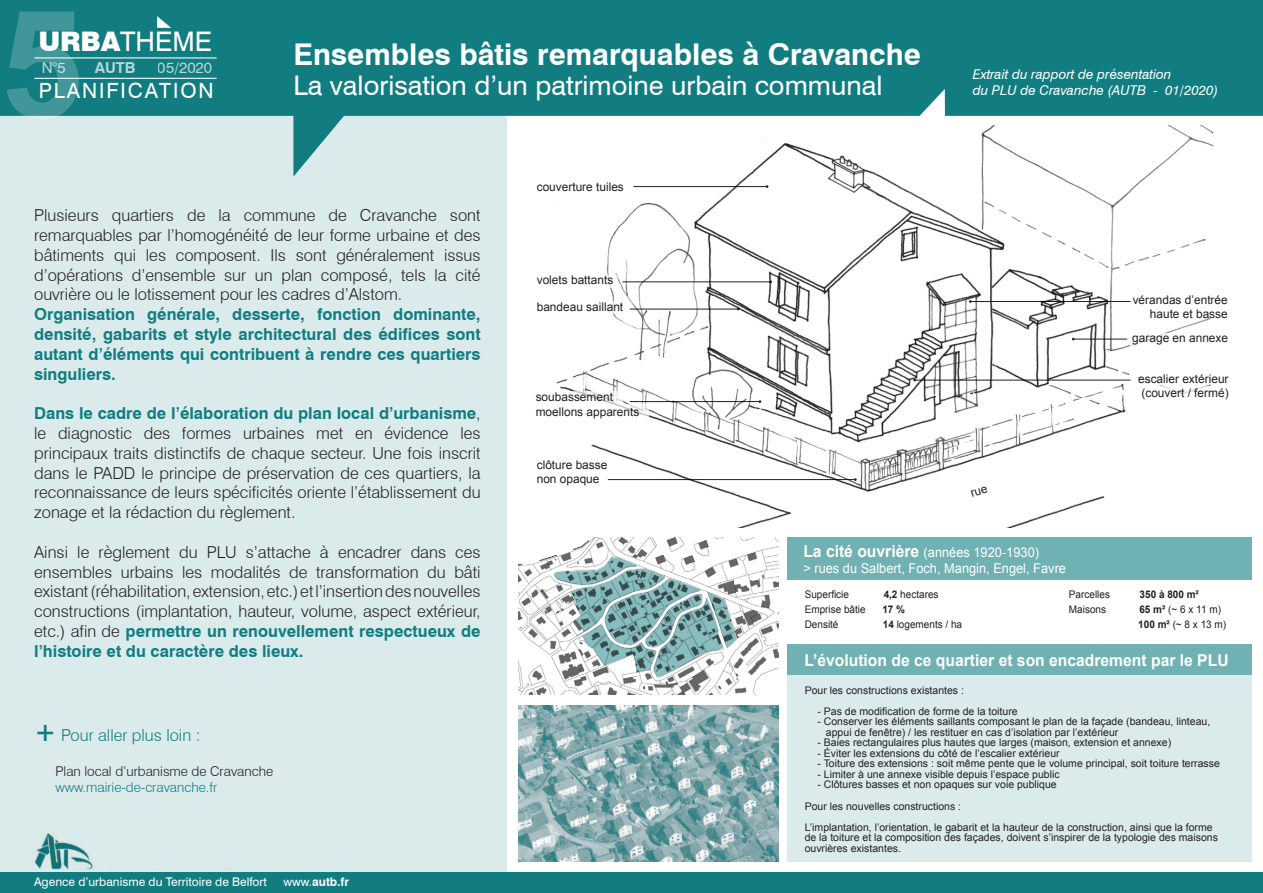
<style>
.page{position:relative;width:1263px;height:893px;background:#fff}
.page>*{position:absolute;margin:0;border:0;box-sizing:border-box;transform-origin:0 0}
.t1{font:700 150px "Arial";color:#fff}
.t2{font:700 30px "Swiss 721 BT";color:#fff}
.t3{font:27px "Swiss 721 BT";color:#fff}
.t4{font:21px "Swiss 721 BT";letter-spacing:.09em;color:#fff}
.t5{font:300 16.5px/19.8px "Swiss 721 BT";color:#231f20;text-align:justify}
.t6{font:700 16.5px/19.8px "Swiss 721 BT";color:#127d81;text-align:justify}
.t7{font:700 16.5px "Arial";color:#fff;scale:.95 1}
.t8{font:300 16.5px "Swiss 721 BT";color:#127d81}
.t9{font:15.15px "Swiss 721 BT";color:#fff}
.t10{font:700 15.15px "Swiss 721 BT";color:#fff}
.t11{font:13.5px "Arial";color:#fff;scale:.95 1}
.t12{font:italic 13.5px "Swiss 721 BT";color:#fff}
.t13{font:300 13.5px "Swiss 721 BT";color:#231f20}
.t14{font:300 13.5px "Swiss 721 BT";color:#127d81}
.t15{font:12px "Swiss 721 BT";color:#fff}
.t16{font:700 12px "Swiss 721 BT";color:#fff}
.t17{font:11.85px "Arial";color:#231f20}
.t18{font:10.5px/10.5px "Arial";color:#231f20}
.t19{font:10.5px "Arial";color:#231f20;scale:.95 1}
.t20{font:700 10.5px "Arial";color:#231f20;scale:.95 1}
.s1{font-weight:900}
.s2{font-weight:700;color:#127d81}
.s3{font-weight:700;font-size:27px}
.s4{font-weight:400}
.s5{font-weight:700;font-size:16.5px}
.s6{font-weight:700}
</style>
<div class="page">
<img style="left:556px;top:126px;width:658px;height:401px">
<svg style="left:556px;top:392px;width:66px;height:12px"></svg>
<div style="left:520px;top:276px;width:96px;height:12px;background:#fff"></div>
<div style="left:529px;top:302px;width:96px;height:12px;background:#fff"></div>
<div style="left:1130px;top:333px;width:110px;height:12px;background:#fff"></div>
<div style="left:1135px;top:373px;width:109px;height:12px;background:#fff"></div>
<div style="left:1127px;top:387px;width:110px;height:12px;background:#fff"></div>
<div style="left:531px;top:404px;width:117px;height:13px;background:#fff"></div>
<hr style="left:633px;top:186px;width:134px;height:1px;background:#231f20">
<hr style="left:630px;top:309px;width:108px;height:1px;background:#231f20">
<hr style="left:630px;top:401px;width:130px;height:1px;background:#231f20">
<hr style="left:608px;top:479px;width:247px;height:1px;background:#231f20">
<hr style="left:622px;top:282px;width:149px;height:1px;background:#231f20">
<hr style="left:970px;top:301px;width:160px;height:1px;background:#231f20">
<hr style="left:1073px;top:339px;width:54px;height:1px;background:#231f20">
<hr style="left:915px;top:380px;width:215px;height:1px;background:#231f20">
<img style="left:519px;top:538px;width:259px;height:156px">
<svg style="left:554px;top:557px;width:183px;height:120px"></svg>
<div style="left:787px;top:538px;width:465px;height:42px;background:#70b1b3"></div>
<div style="left:787px;top:644px;width:465px;height:31px;background:#70b1b3"></div>
<div style="left:787px;top:675px;width:465px;height:187px;background:#dbebec"></div>
<img style="left:519px;top:705px;width:259px;height:157px">
<div style="left:506px;top:0;width:757px;height:116px;background:#127d81"></div>
<div style="left:0;top:873px;width:1263px;height:20px;background:#127d81"></div>
<svg style="left:0;top:0;width:506px;height:873px;fill:#dbebec"></svg>
<img style="left:24px;top:824px;width:231px;height:45px">
<hr style="left:34px;top:78px;width:183px;height:1px;background:#fff">
<hr style="left:34px;top:57px;width:183px;height:1px;background:#fff">
<div style="left:154px;top:14px;width:19px;height:16px;background:#127d81"></div>
<svg style="left:157px;top:16px;width:14px;height:12px"></svg>
<svg style="left:971px;top:486px;width:17px;height:11px"></svg>
<h1 class="t1" style="left:0;top:-35px;width:85px">5</h1>
<p class="t3" style="left:38px;top:25px;width:175px"><span class="s1">URBA</span>THÈME</p>
<p class="t9" style="left:41px;top:58px;width:26px">N°5</p>
<p class="t10" style="left:95px;top:58px;width:42px">AUTB</p>
<p class="t9" style="left:158px;top:58px;width:56px">05/2020</p>
<p class="t4" style="left:39px;top:78px;width:177px">PLANIFICATION</p>
<p class="t2" style="left:293px;top:36px;width:629px">Ensembles bâtis remarquables à Cravanche</p>
<p class="t3" style="left:293px;top:69px;width:591px">La valorisation d’un patrimoine urbain communal</p>
<p class="t17" style="left:537px;top:179px;width:89px">couverture tuiles</p>
<p class="t12" style="left:973px;top:66px;width:200px">Extrait du rapport de présentation</p>
<p class="t12" style="left:973px;top:82px;width:247px">du PLU de Cravanche (AUTB - 01/2020)</p>
<p class="t5" style="left:34px;top:205px;width:448px">Plusieurs quartiers de la commune de Cravanche sont remarquables par l’homogénéité de leur forme urbaine et des bâtiments qui les composent. Ils sont généralement issus d’opérations d’ensemble sur un plan composé, tels la cité ouvrière ou le lotissement pour les cadres d’Alstom.</p>
<p class="t6" style="left:34px;top:304px;width:448px">Organisation générale, desserte, fonction dominante, densité, gabarits et style architectural des édifices sont autant d’éléments qui contribuent à rendre ces quartiers singuliers.</p>
<p class="t5" style="left:34px;top:403px;width:448px"><span class="s2">Dans le cadre de l’élaboration du plan local d’urbanisme</span>, le diagnostic des formes urbaines met en évidence les principaux traits distinctifs de chaque secteur. Une fois inscrit dans le PADD le principe de préservation de ces quartiers, la reconnaissance de leurs spécificités oriente l’établissement du zonage et la rédaction du règlement.</p>
<p class="t5" style="left:34px;top:542px;width:448px">Ainsi le règlement du PLU s’attache à encadrer dans ces ensembles urbains les modalités de transformation du bâti existant (réhabilitation, extension, etc.) et l’insertion des nouvelles constructions (implantation, hauteur, volume, aspect extérieur, etc.) afin de <span class="s2">permettre un renouvellement respectueux de l’histoire et du caractère des lieux.</span></p>
<p class="t8" style="left:34px;top:726px;width:168px"><span class="s3">+</span> Pour aller plus loin :</p>
<p class="t13" style="left:55px;top:763px;width:219px">Plan local d’urbanisme de Cravanche</p>
<p class="t14" style="left:55px;top:779px;width:163px">www.mairie-de-cravanche.fr</p>
<p class="t15" style="left:34px;top:875px;width:234px">Agence d’urbanisme du Territoire de Belfort</p>
<p class="t16" style="left:283px;top:875px;width:67px"><span class="s4">www.</span>autb.fr</p>
<p class="t17" style="left:537px;top:272px;width:78px">volets battants</p>
<p class="t17" style="left:537px;top:300px;width:88px">bandeau saillant</p>
<p class="t17" style="left:536px;top:389px;width:79px">soubassement</p>
<p class="t17" style="left:536px;top:404px;width:105px">moellons apparents</p>
<p class="t17" style="left:537px;top:457px;width:72px">clôture basse</p>
<p class="t17" style="left:537px;top:471px;width:64px">non opaque</p>
<p class="t17" style="left:1133px;top:292px;width:97px">vérandas d’entrée</p>
<p class="t17" style="left:1150px;top:306px;width:79px">haute et basse</p>
<p class="t17" style="left:1132px;top:330px;width:97px">garage en annexe</p>
<p class="t17" style="left:1138px;top:371px;width:92px">escalier extérieur</p>
<p class="t17" style="left:1141px;top:385px;width:89px">(couvert / fermé)</p>
<p class="t11" style="left:803px;top:543px;width:250px"><span class="s5">La cité ouvrière</span> (années 1920-1930)</p>
<p class="t11" style="left:803px;top:560px;width:278px">&gt; rues du Salbert, Foch, Mangin, Engel, Favre</p>
<p class="t19" style="left:805px;top:588px;width:48px">Superficie</p>
<p class="t19" style="left:884px;top:588px;width:59px"><span class="s6">4,2</span> hectares</p>
<p class="t19" style="left:805px;top:603px;width:66px">Emprise bâtie</p>
<p class="t20" style="left:882px;top:602px;width:25px">17 %</p>
<p class="t19" style="left:805px;top:618px;width:37px">Densité</p>
<p class="t19" style="left:883px;top:618px;width:85px"><span class="s6">14</span> logements / ha</p>
<p class="t19" style="left:1069px;top:588px;width:45px">Parcelles</p>
<p class="t20" style="left:1139px;top:587px;width:64px">350 à 800 m²</p>
<p class="t19" style="left:1069px;top:603px;width:41px">Maisons</p>
<p class="t19" style="left:1139px;top:603px;width:87px"><span class="s6">65 m²</span> (~ 6 x 11 m)</p>
<p class="t19" style="left:1138px;top:618px;width:94px"><span class="s6">100 m²</span> (~ 8 x 13 m)</p>
<p class="t7" style="left:804px;top:649px;width:448px">L’évolution de ce quartier et son encadrement par le PLU</p>
<p class="t18" style="left:805px;top:685px;width:161px">Pour les constructions existantes :</p>
<p class="t18" style="left:817px;top:706px;width:202px">- Pas de modification de forme de la toiture</p>
<p class="t18" style="left:826px;top:717px;width:386px;text-indent:-9px">- Conserver les éléments saillants composant le plan de la façade (bandeau, linteau, appui de fenêtre) / les restituer en cas d’isolation par l’extérieur</p>
<p class="t18" style="left:817px;top:738px;width:355px">- Baies rectangulaires plus hautes que larges (maison, extension et annexe)</p>
<p class="t18" style="left:817px;top:748px;width:244px">- Éviter les extensions du côté de l’escalier extérieur</p>
<p class="t18" style="left:817px;top:759px;width:404px">- Toiture des extensions : soit même pente que le volume principal, soit toiture terrasse</p>
<p class="t18" style="left:817px;top:769px;width:244px">- Limiter à une annexe visible depuis l’espace public</p>
<p class="t18" style="left:817px;top:780px;width:241px">- Clôtures basses et non opaques sur voie publique</p>
<p class="t18" style="left:805px;top:801px;width:158px">Pour les nouvelles constructions :</p>
<p class="t18" style="left:805px;top:822px;width:415px">L’implantation, l’orientation, le gabarit et la hauteur de la construction, ainsi que la forme de la toiture et la composition des façades, doivent s’inspirer de la typologie des maisons ouvrières existantes.</p>
</div>
